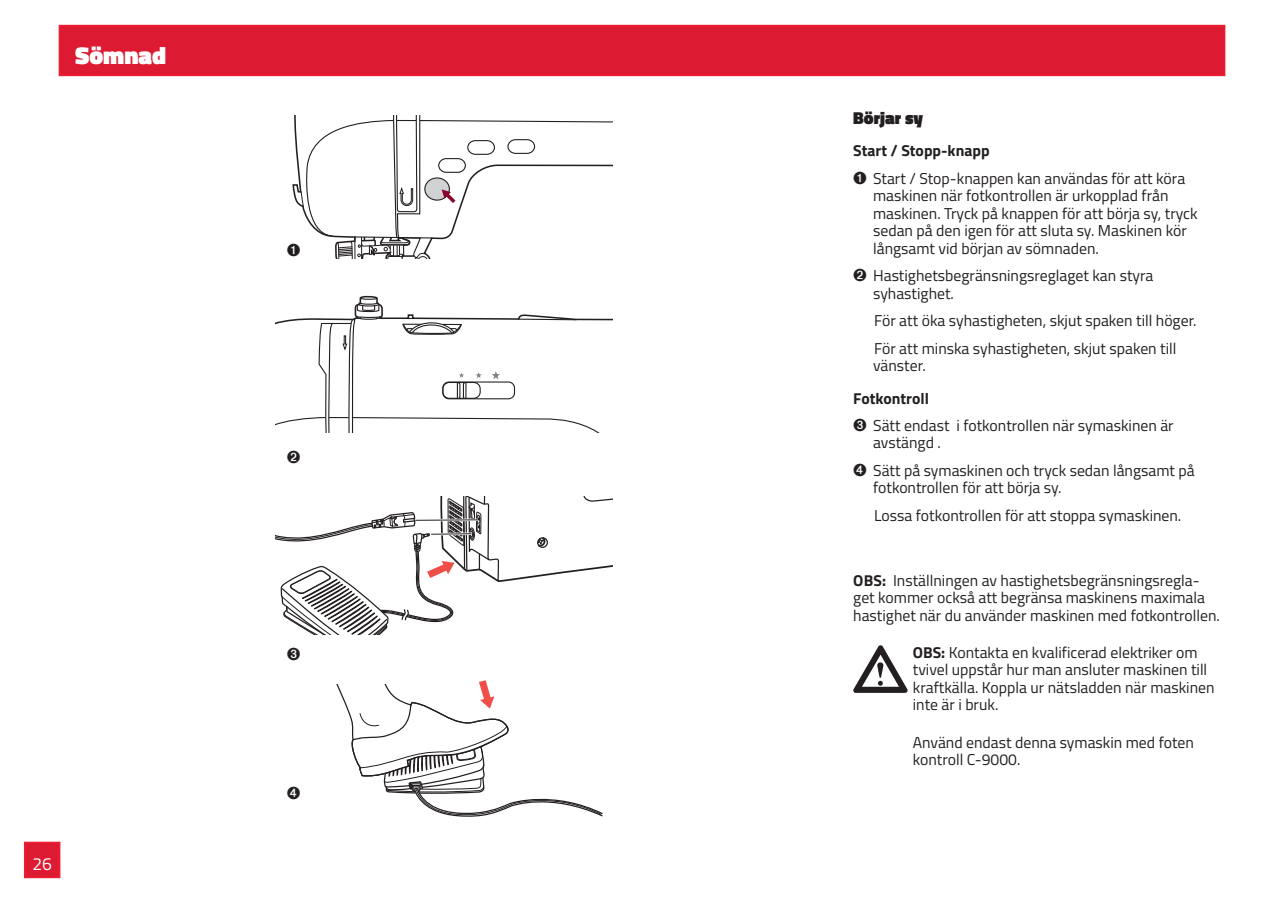
<style>
.page{position:relative;width:1275px;height:903px;background:#fff}
.page>*{position:absolute;margin:0;border:0;box-sizing:border-box;transform-origin:0 0}
.t1{font:900 24.5px "Titillium Web";color:#fff}
.t2{font:900 17.5px "Titillium Web";color:#231f20}
.t3{font:17.5px "Titillium Web";color:#fff}
.t4{font:15.75px/17.5px "Titillium Web";color:#231f20}
.s1{font-weight:700}
</style>
<div class="page">
<div style="left:25px;top:842px;width:35px;height:35px;background:#dc1a32"></div>
<div style="left:24px;top:842px;width:36px;height:36px;border:2px solid #ed1d32"></div>
<svg style="left:275px;top:295px;width:338px;height:137px"></svg>
<svg style="left:853px;top:645px;width:55px;height:48px"></svg>
<div style="left:60px;top:26px;width:1164px;height:49px;background:#dc1a32"></div>
<div style="left:59px;top:25px;width:1166px;height:51px;border:2px solid #ed1d32"></div>
<svg style="left:292px;top:115px;width:321px;height:143px"></svg>
<svg style="left:275px;top:497px;width:338px;height:320px"></svg>
<h1 class="t1" style="left:75px;top:38px;width:92px">Sömnad</h1>
<p class="t3" style="left:32px;top:851px;width:21px">26</p>
<p class="t2" style="left:853px;top:105px;width:71px">Börjar sy</p>
<p class="t4" style="left:853px;top:136px;width:333px;line-height:27.5px"><span class="s1">Start / Stopp-knapp<br></span>➊ Start / Stop-knappen kan användas för att köra</p>
<p class="t4" style="left:873px;top:186px;width:326px">maskinen när fotkontrollen är urkopplad från maskinen. Tryck på knappen för att börja sy, tryck sedan på den igen för att sluta sy. Maskinen kör långsamt vid början av sömnaden.</p>
<p class="t4" style="left:873px;top:266px;width:282px;text-indent:-20px">➋ Hastighetsbegränsningsreglaget kan styra syhastighet.</p>
<p class="t4" style="left:874px;top:306px;width:324px;line-height:27.5px">För att öka syhastigheten, skjut spaken till höger.<br>För att minska syhastigheten, skjut spaken till</p>
<p class="t4" style="left:873px;top:356px;width:54px">vänster.</p>
<p class="t4" style="left:853px;top:383px;width:322px;line-height:27.5px"><span class="s1">Fotkontroll<br></span>➌ Sätt endast i fotkontrollen när symaskinen är</p>
<p class="t4" style="left:853px;top:428px;width:343px;line-height:27.5px;text-indent:20px">avstängd .<br>➍ Sätt på symaskinen och tryck sedan långsamt på</p>
<p class="t4" style="left:873px;top:473px;width:310px;line-height:27.5px">fotkontrollen för att börja sy.<br>Lossa fotkontrollen för att stoppa symaskinen.</p>
<p class="t4" style="left:853px;top:570px;width:368px"><span class="s1">OBS:</span> Inställningen av hastighetsbegränsningsregla&shy;get kommer också att begränsa maskinens maximala hastighet när du använder maskinen med fotkontrollen.</p>
<p class="t4" style="left:913px;top:643px;width:303px"><span class="s1">OBS:</span> Kontakta en kvalificerad elektriker om tvivel uppstår hur man ansluter maskinen till kraftkälla. Koppla ur nätsladden när maskinen inte är i bruk.</p>
<p class="t4" style="left:913px;top:733px;width:283px">Använd endast denna symaskin med foten kontroll C-9000.</p>
</div>
